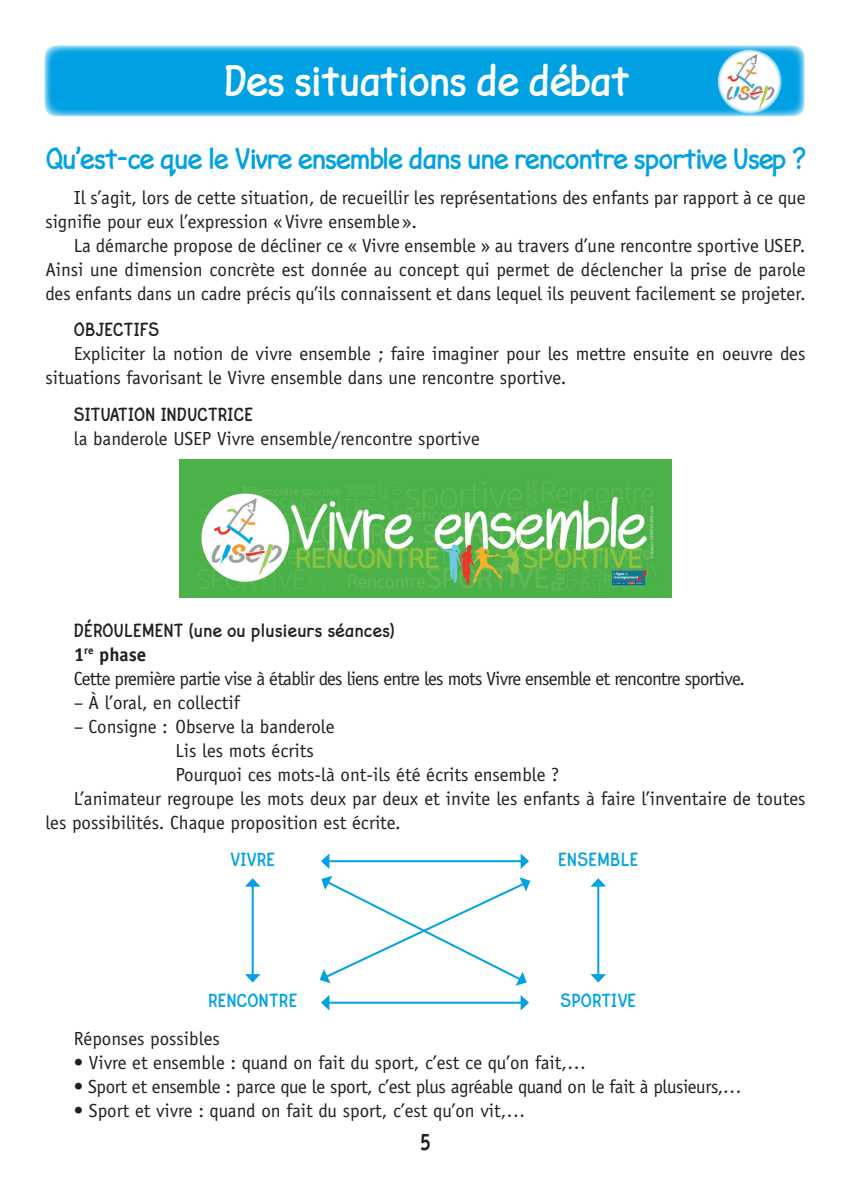
<style>
.page{position:relative;width:851px;height:1191px;background:#fff}
.page>*{position:absolute;margin:0;border:0;box-sizing:border-box;transform-origin:0 0}
.t1{font:44px "Finale Copyist Text Ext";letter-spacing:-.01em;color:#fff}
.t2{font:30px "Finale Copyist Text Ext";letter-spacing:-.025em;color:#00a1e3}
.t3{font:700 24px "Officina Sans";color:#231f20;scale:.85 1}
.t4{font:19px/24px "Officina Sans";color:#231f20}
.t5{font:19px "Officina Sans";letter-spacing:-.04em;color:#231f20}
.t6{font:19px "Officina Sans";letter-spacing:-.02em;color:#231f20}
.t7{font:19px "Finale Copyist Text Ext";letter-spacing:.02em;color:#231f20}
.t8{font:19px "Finale Copyist Text Ext";letter-spacing:.02em;color:#00a1e3}
.t9{font:700 19px "Officina Sans";color:#231f20}
</style>
<div class="page">
<img style="left:179px;top:459px;width:492px;height:138px">
<svg style="left:44px;top:45px;width:760px;height:71px;background:#11a7e4"></svg>
<hr style="left:328px;top:1001px;width:193px;height:2px;background:#00a1e3">
<svg style="left:321px;top:995px;width:8px;height:15px"></svg>
<svg style="left:520px;top:995px;width:9px;height:15px"></svg>
<hr style="left:328px;top:860px;width:193px;height:2px;background:#00a1e3">
<svg style="left:321px;top:854px;width:8px;height:15px"></svg>
<svg style="left:520px;top:853px;width:9px;height:16px"></svg>
<svg style="left:319px;top:876px;width:211px;height:109px"></svg>
<hr style="left:252px;top:885px;width:2px;height:90px;background:#00a1e3">
<svg style="left:245px;top:974px;width:15px;height:8px"></svg>
<svg style="left:245px;top:878px;width:15px;height:8px"></svg>
<hr style="left:597px;top:885px;width:2px;height:90px;background:#00a1e3">
<svg style="left:590px;top:974px;width:16px;height:8px"></svg>
<svg style="left:591px;top:878px;width:15px;height:8px"></svg>
<svg style="left:717px;top:50px;width:64px;height:64px"></svg>
<img style="left:726px;top:54px;width:48px;height:55px">
<p class="t1" style="left:224px;top:54px;width:407px">Des situations de débat</p>
<p class="t2" style="left:45px;top:140px;width:761px">Qu’est-ce que le Vivre ensemble dans une rencontre sportive Usep ?</p>
<p class="t4" style="left:45px;top:185px;width:761px;text-indent:28px">Il s’agit, lors de cette situation, de recueillir les représentations des enfants par rapport à ce que signifie pour eux l’expression « Vivre ensemble ».</p>
<p class="t4" style="left:45px;top:233px;width:761px;text-align:justify;text-indent:28px">La démarche propose de décliner ce « Vivre ensemble » au travers d’une rencontre sportive USEP.<br>Ainsi une dimension concrète est donnée au concept qui permet de déclencher la prise de parole des enfants dans un cadre précis qu’ils connaissent et dans lequel ils peuvent facilement se projeter.</p>
<p class="t7" style="left:74px;top:318px;width:87px">OBJECTIFS</p>
<p class="t4" style="left:45px;top:342px;width:761px;text-indent:28px">Expliciter la notion de vivre ensemble ; faire imaginer pour les mettre ensuite en oeuvre des situations favorisant le Vivre ensemble dans une rencontre sportive.</p>
<p class="t7" style="left:74px;top:402px;width:181px">SITUATION INDUCTRICE</p>
<p class="t4" style="left:74px;top:426px;width:407px">la banderole USEP Vivre ensemble/rencontre sportive</p>
<p class="t7" style="left:74px;top:618px;width:323px">DÉROULEMENT (une ou plusieurs séances)</p>
<p class="t9" style="left:74px;top:642px;width:74px">1<sup>re</sup> phase</p>
<p class="t5" style="left:74px;top:667px;width:672px">Cette première partie vise à établir des liens entre les mots Vivre ensemble et rencontre sportive.</p>
<p class="t4" style="left:74px;top:690px;width:168px">– À l’oral, en collectif</p>
<p class="t4" style="left:74px;top:714px;width:262px">– Consigne : Observe la banderole</p>
<p class="t4" style="left:175px;top:738px;width:140px">Lis les mots écrits</p>
<p class="t4" style="left:175px;top:762px;width:385px">Pourquoi ces mots-là ont-ils été écrits ensemble ?</p>
<p class="t4" style="left:45px;top:786px;width:761px;text-indent:28px">L’animateur regroupe les mots deux par deux et invite les enfants à faire l’inventaire de toutes les possibilités. Chaque proposition est écrite.</p>
<p class="t8" style="left:230px;top:847px;width:46px">VIVRE</p>
<p class="t8" style="left:558px;top:847px;width:81px">ENSEMBLE</p>
<p class="t8" style="left:208px;top:989px;width:91px">RENCONTRE</p>
<p class="t8" style="left:560px;top:989px;width:77px">SPORTIVE</p>
<p class="t4" style="left:74px;top:1026px;width:148px">Réponses possibles</p>
<p class="t4" style="left:74px;top:1050px;width:513px">• Vivre et ensemble : quand on fait du sport, c’est ce qu’on fait,…</p>
<p class="t6" style="left:74px;top:1075px;width:669px">• Sport et ensemble : parce que le sport, c’est plus agréable quand on le fait à plusieurs,…</p>
<p class="t4" style="left:74px;top:1098px;width:453px">• Sport et vivre : quand on fait du sport, c’est qu’on vit,…</p>
<p class="t3" style="left:420px;top:1127px;width:15px">5</p>
</div>
